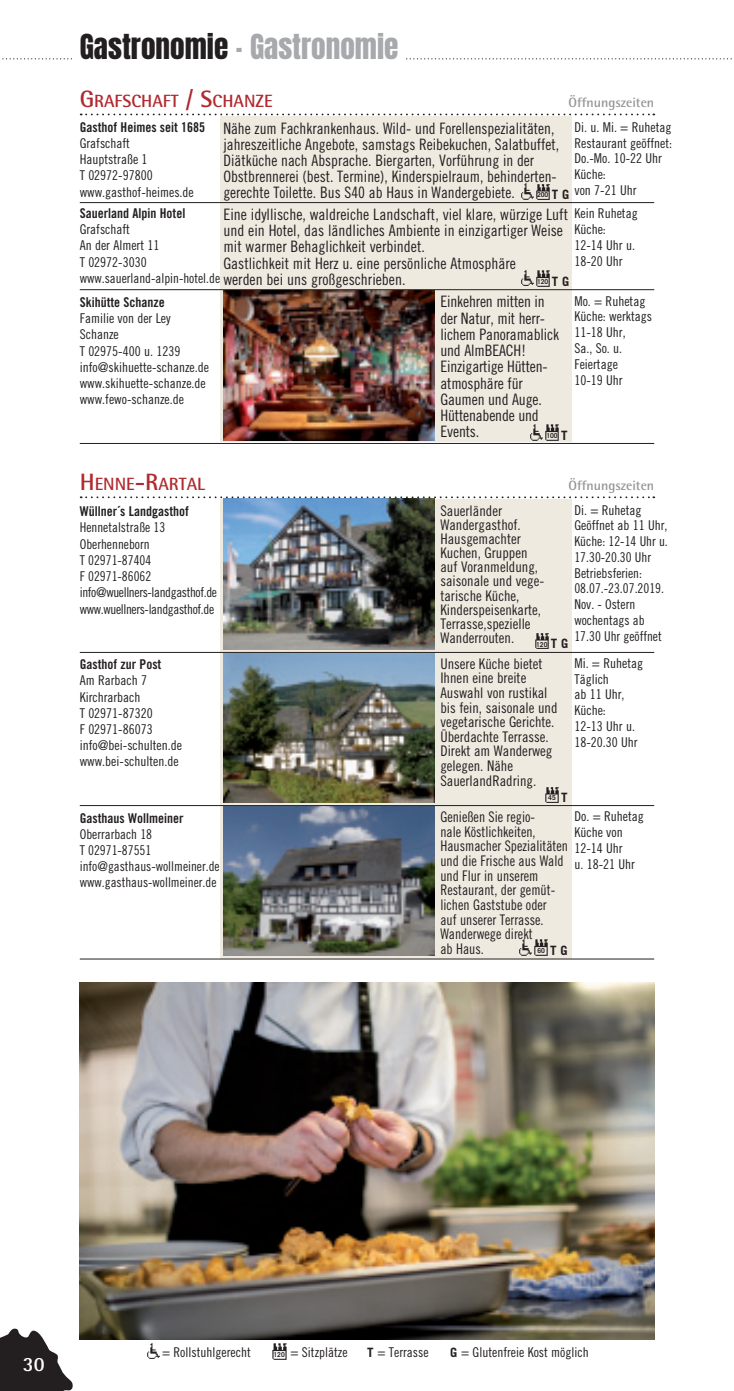
<style>
.page{position:relative;width:734px;height:1391px;background:#fff}
.page>*{position:absolute;margin:0;border:0;box-sizing:border-box;transform-origin:0 0}
.t1{font:29.25px "Anton";color:#a8a9ad}
.t2{font:700 20.25px "Rotis Semi Sans";color:#fff}
.t3{font:700 17.78px "Rotis Semi Sans";color:#b02a2f}
.t4{font:15.75px/16.2px "Trade Gothic Cond Eighteen";color:#231f20}
.t5{font:14.62px/14.2px "Trade Gothic Cond Eighteen";color:#231f20}
.t6{font:14.62px/14.6px "Trade Gothic Cond Eighteen";color:#231f20;scale:.95 1}
.t7{font:13.5px/15.8px "Trade Gothic Cond Eighteen";color:#231f20}
.t8{font:13.5px/16.2px "Trade Gothic Cond Eighteen";letter-spacing:-.025em;color:#231f20}
.t9{font:13.5px "Trade Gothic Bold Cond Twenty";color:#231f20}
.t10{font:700 13.5px "Rotis Semi Sans";color:#939598}
.t11{font:700 6.75px "Trade Gothic";color:#231f20}
.s1{color:#231f20}
.s2{font-size:23.62px}
.s3{font-size:12.83px}
.s4{font-family:"Trade Gothic";font-weight:700;font-size:6.75px}
.s5{font-family:"Trade Gothic";font-weight:700;font-size:12.83px}
</style>
<div class="page">
<div style="left:220px;top:116px;width:351px;height:326px;background:#efeae0"></div>
<img style="left:223px;top:290px;width:211px;height:150px">
<hr style="left:80px;top:443px;width:574px;height:1px;background:#231f20">
<img style="left:530px;top:424px;width:29px;height:17px">
<div style="left:220px;top:806px;width:351px;height:153px;background:#efeae0"></div>
<img style="left:223px;top:806px;width:211px;height:149px">
<hr style="left:80px;top:958px;width:574px;height:1px;background:#231f20">
<div style="left:220px;top:652px;width:351px;height:153px;background:#efeae0"></div>
<img style="left:223px;top:653px;width:211px;height:149px">
<hr style="left:80px;top:805px;width:574px;height:1px;background:#231f20">
<img style="left:545px;top:787px;width:14px;height:16px">
<div style="left:220px;top:499px;width:351px;height:153px;background:#efeae0"></div>
<img style="left:223px;top:498px;width:211px;height:151px">
<hr style="left:80px;top:652px;width:574px;height:1px;background:#231f20">
<svg style="left:81px;top:496px;width:573px;height:2px"></svg>
<hr style="left:80px;top:202px;width:574px;height:1px;background:#231f20">
<svg style="left:81px;top:114px;width:573px;height:1px"></svg>
<img style="left:272px;top:1343px;width:15px;height:17px">
<img style="left:147px;top:1343px;width:13px;height:16px">
<img style="left:521px;top:183px;width:29px;height:17px">
<img style="left:521px;top:270px;width:29px;height:17px">
<svg style="left:0;top:1328px;width:73px;height:62px"></svg>
<img style="left:535px;top:633px;width:14px;height:16px">
<img style="left:519px;top:939px;width:29px;height:17px">
<svg style="left:2px;top:58px;width:730px;height:1px"></svg>
<div style="left:73px;top:26px;width:332px;height:40px;background:#fff"></div>
<hr style="left:80px;top:289px;width:574px;height:1px;background:#231f20">
<img style="left:80px;top:982px;width:574px;height:357px">
<h1 class="t1" style="left:80px;top:32px;width:320px"><span class="s1">GASTRONOMIE</span> . GASTRONOMIE</h1>
<h3 class="t3" style="left:80px;top:90px;width:194px"><span class="s2">G</span>RAFSCHAFT <span class="s2">/ S</span>CHANZE</h3>
<p class="t10" style="left:568px;top:94px;width:87px">Öffnungszeiten</p>
<p class="t9" style="left:80px;top:119px;width:127px">Gasthof Heimes seit 1685</p>
<p class="t7" style="left:80px;top:135px;width:115px">Grafschaft<br>Hauptstraße 1<br>T 02972-97800 www.gasthof-heimes.de</p>
<p class="t7" style="left:574px;top:119px;width:99px">Di. u. Mi. = Ruhetag<br>Restaurant geöffnet:<br>Do.-Mo. 10-22 Uhr<br>Küche:<br>von 7-21 Uhr</p>
<p class="t7" style="left:574px;top:205px;width:65px">Kein Ruhetag<br>Küche:<br>12-14 Uhr u.<br>18-20 Uhr</p>
<p class="t4" style="left:223px;top:120px;width:337px">Nähe zum Fachkrankenhaus. Wild- und Forellenspezialitäten, jahreszeitliche Angebote, samstags Reibekuchen, Salatbuffet, Diätküche nach Absprache. Biergarten, Vorführung in der Obstbrennerei (best. Termine), Kinderspielraum, behinderten&shy;gerechte Toilette. Bus S40 ab Haus in Wandergebiete.</p>
<p class="t4" style="left:223px;top:206px;width:346px">Eine idyllische, waldreiche Landschaft, viel klare, würzige Luft und ein Hotel, das ländliches Ambiente in einzigartiger Weise mit warmer Behaglichkeit verbindet.<br>Gastlichkeit mit Herz u. eine persönliche Atmosphäre<br>werden bei uns großgeschrieben.</p>
<p class="t11" style="left:537px;top:191px;width:34px">200 <span class="s3">T G</span></p>
<p class="t9" style="left:80px;top:205px;width:107px">Sauerland Alpin Hotel</p>
<p class="t7" style="left:80px;top:221px;width:142px">Grafschaft<br>An der Almert 11<br>T 02972-3030 www.sauerland-alpin-hotel.de</p>
<p class="t11" style="left:537px;top:277px;width:34px">120 <span class="s3">T G</span></p>
<p class="t9" style="left:80px;top:294px;width:86px">Skihütte Schanze</p>
<p class="t7" style="left:80px;top:310px;width:131px">Familie von der Ley<br>Schanze<br>T 02975-400 u. 1239 info@skihuette-schanze.de www.skihuette-schanze.de www.fewo-schanze.de</p>
<p class="t7" style="left:574px;top:293px;width:79px">Mo. = Ruhetag<br>Küche: werktags<br>11-18 Uhr,<br>Sa., So. u.<br>Feiertage<br>10-19 Uhr</p>
<p class="t4" style="left:440px;top:293px;width:120px">Einkehren mitten in der Natur, mit herr&shy;lichem Panoramablick und AlmBEACH!<br>Einzigartige Hütten&shy;atmosphäre für<br>Gaumen und Auge.<br>Hüttenabende und<br>Events.</p>
<p class="t11" style="left:546px;top:431px;width:23px">100 <span class="s3">T</span></p>
<h3 class="t3" style="left:80px;top:473px;width:127px"><span class="s2">H</span> ENNE<span class="s2">-R</span>ARTAL</h3>
<p class="t10" style="left:568px;top:477px;width:87px">Öffnungszeiten</p>
<p class="t9" style="left:80px;top:503px;width:110px">Wüllner´s Landgasthof</p>
<p class="t8" style="left:80px;top:519px;width:139px">Hennetalstraße 13<br>Oberhenneborn<br>T 02971-87404<br>F 02971-86062 info@wuellners-landgasthof.de www.wuellners-landgasthof.de</p>
<p class="t9" style="left:80px;top:656px;width:83px">Gasthof zur Post</p>
<p class="t7" style="left:80px;top:672px;width:104px">Am Rarbach 7<br>Kirchrarbach<br>T 02971-87320<br>F 02971-86073 info@bei-schulten.de www.bei-schulten.de</p>
<p class="t9" style="left:80px;top:809px;width:105px">Gasthaus Wollmeiner</p>
<p class="t7" style="left:80px;top:825px;width:141px">Oberrarbach 18<br>T 02971-87551 info@gasthaus-wollmeiner.de www.gasthaus-wollmeiner.de</p>
<p class="t5" style="left:440px;top:503px;width:105px">Sauerländer<br>Wandergasthof.<br>Hausgemachter<br>Kuchen, Gruppen auf Voranmeldung, saisonale und vege&shy;tarische Küche,<br>Kinderspeisenkarte,<br>Terrasse,spezielle<br>Wanderrouten.</p>
<p class="t7" style="left:574px;top:502px;width:95px">Di. = Ruhetag<br>Geöffnet ab 11 Uhr,<br>Küche: 12-14 Uhr u.<br>17.30-20.30 Uhr<br>Betriebsferien:<br>08.07.-23.07.2019.<br>Nov. - Ostern wochentags ab<br>17.30 Uhr geöffnet</p>
<p class="t11" style="left:536px;top:640px;width:34px">120 <span class="s3">T G</span></p>
<p class="t7" style="left:574px;top:655px;width:70px">Mi. = Ruhetag<br>Täglich<br>ab 11 Uhr,<br>Küche:<br>12-13 Uhr u.<br>18-20.30 Uhr</p>
<p class="t5" style="left:440px;top:656px;width:119px">Unsere Küche bietet<br>Ihnen eine breite<br>Auswahl von rustikal bis fein, saisonale und vegetarische Gerichte.<br>Überdachte Terrasse.<br>Direkt am Wanderweg gelegen. Nähe<br>SauerlandRadring.</p>
<p class="t11" style="left:548px;top:793px;width:21px">45 <span class="s3">T</span></p>
<p class="t6" style="left:440px;top:809px;width:193px">Genießen Sie regio-<br>nale Köstlichkeiten,<br>Hausmacher Spezialitäten <sub>12-14</sub> <sub>Uhr </sub>und die Frische aus Wald<br>und Flur in unserem<br>Restaurant, der gemüt-<br>lichen Gaststube oder<br>auf unserer Terrasse.<br>Wanderwege direkt<br>ab Haus.</p>
<p class="t7" style="left:574px;top:808px;width:71px">Do. = Ruhetag<br>Küche von</p>
<p class="t7" style="left:574px;top:855px;width:62px">u. 18-21 Uhr</p>
<p class="t11" style="left:537px;top:946px;width:32px">60 <span class="s3">T G</span></p>
<h2 class="t2" style="left:23px;top:1351px;width:23px">30</h2>
<p class="t7" style="left:162px;top:1344px;width:90px">= Rollstuhlgerecht</p>
<p class="t7" style="left:273px;top:1344px;width:76px"><span class="s4">120</span> = Sitzplätze</p>
<p class="t7" style="left:367px;top:1344px;width:63px"><span class="s5">T</span> = Terrasse</p>
<p class="t7" style="left:450px;top:1344px;width:140px"><span class="s5">G</span> = Glutenfreie Kost möglich</p>
</div>
